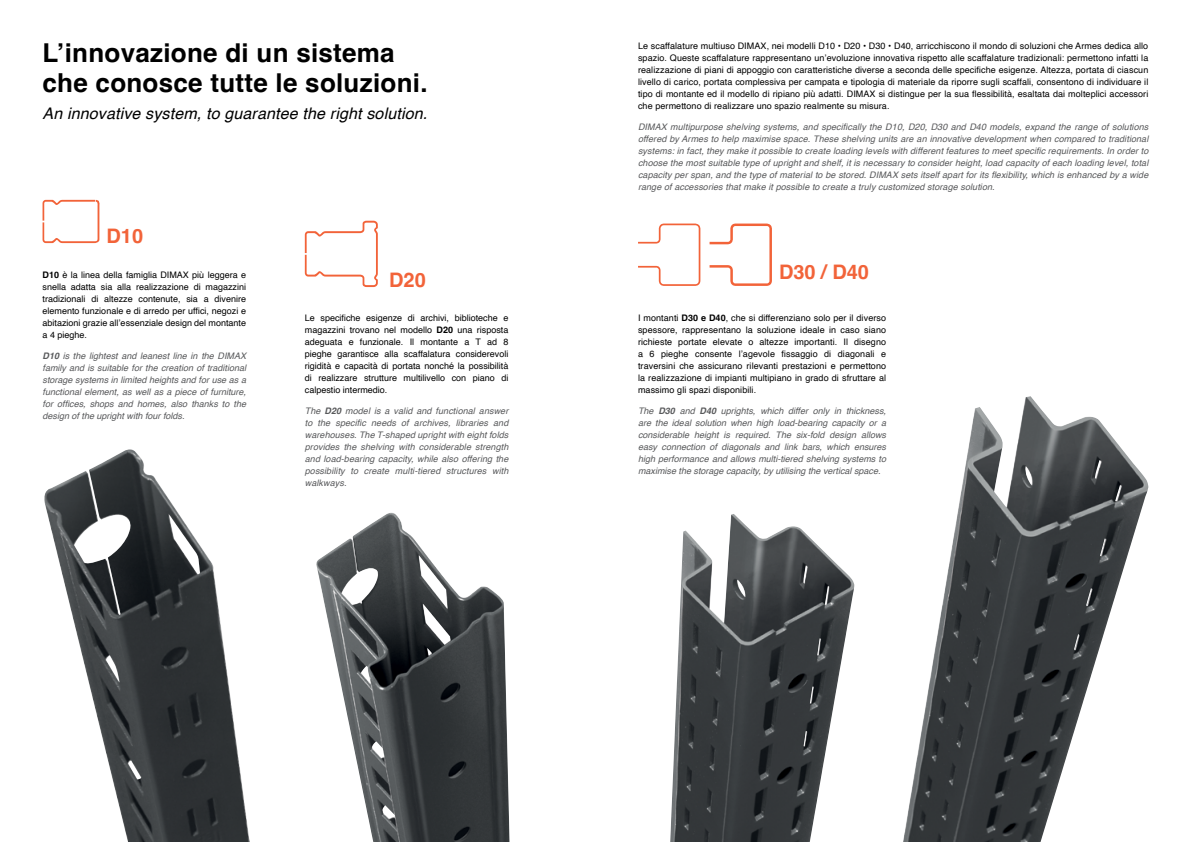
<style>
.page{position:relative;width:1191px;height:842px;background:#fff}
.page>*{position:absolute;margin:0;border:0;box-sizing:border-box;transform-origin:0 0}
.t1{font:700 26px/30px "Helvetica";letter-spacing:.01em;color:#000}
.t2{font:700 20px "Helvetica";color:#f26339}
.t3{font:italic 16px "Helvetica";letter-spacing:.01em;color:#000}
.t4{font:9px/12px "Helvetica";letter-spacing:.005em;color:#000;text-align:justify}
.t5{font:italic 9px/12px "Helvetica";letter-spacing:.005em;color:#58595b;text-align:justify}
.s1{font-weight:700}
</style>
<div class="page">
<img style="left:903px;top:396px;width:245px;height:446px">
<svg style="left:43px;top:200px;width:57px;height:43px"></svg>
<svg style="left:305px;top:221px;width:73px;height:66px"></svg>
<svg style="left:638px;top:224px;width:62px;height:62px"></svg>
<svg style="left:709px;top:224px;width:63px;height:62px"></svg>
<img style="left:44px;top:449px;width:206px;height:393px">
<img style="left:316px;top:513px;width:193px;height:329px">
<img style="left:670px;top:514px;width:184px;height:328px">
<h1 class="t1" style="left:43px;top:41px;width:386px">L’innovazione di un sistema che conosce tutte le soluzioni.</h1>
<h3 class="t3" style="left:43px;top:101px;width:386px">An innovative system, to guarantee the right solution.</h3>
<h2 class="t2" style="left:106px;top:224px;width:38px">D10</h2>
<p class="t4" style="left:638px;top:40px;width:512px">Le scaffalature multiuso DIMAX, nei modelli D10 • D20 • D30 • D40, arricchiscono il mondo di soluzioni che Armes dedica allo spazio. Queste scaffalature rappresentano un’evoluzione innovativa rispetto alle scaffalature tradizionali: permettono infatti la realizzazione di piani di appoggio con caratteristiche diverse a seconda delle specifiche esigenze. Altezza, portata di ciascun livello di carico, portata complessiva per campata e tipologia di materiale da riporre sugli scaffali, consentono di individuare il tipo di montante ed il modello di ripiano più adatti. DIMAX si distingue per la sua flessibilità, esaltata dai molteplici accessori che permettono di realizzare uno spazio realmente su misura.</p>
<p class="t5" style="left:638px;top:121px;width:512px">DIMAX multipurpose shelving systems, and specifically the D10, D20, D30 and D40 models, expand the range of solutions offered by Armes to help maximise space. These shelving units are an innovative development when compared to traditional systems: in fact, they make it possible to create loading levels with different features to meet specific requirements. In order to choose the most suitable type of upright and shelf, it is necessary to consider height, load capacity of each loading level, total capacity per span, and the type of material to be stored. DIMAX sets itself apart for its flexibility, which is enhanced by a wide range of accessories that make it possible to create a truly customized storage solution.</p>
<p class="t4" style="left:43px;top:269px;width:205px"><span class="s1">D10</span> è la linea della famiglia DIMAX più leggera e snella adatta sia alla realizzazione di magazzini tradizionali di altezze contenute, sia a divenire elemento funzionale e di arredo per uffici, negozi e abitazioni grazie all’essenziale design del montante a 4 pieghe.</p>
<p class="t5" style="left:43px;top:350px;width:205px"><span class="s1">D10</span> is the lightest and leanest line in the DIMAX family and is suitable for the creation of traditional storage systems in limited heights and for use as a functional element, as well as a piece of furniture, for offices, shops and homes, also thanks to the design of the upright with four folds.</p>
<h2 class="t2" style="left:389px;top:268px;width:38px">D20</h2>
<h2 class="t2" style="left:779px;top:260px;width:92px">D30 / D40</h2>
<p class="t4" style="left:305px;top:312px;width:205px">Le specifiche esigenze di archivi, biblioteche e magazzini trovano nel modello <span class="s1">D20</span> una risposta adeguata e funzionale. Il montante a T ad 8 pieghe garantisce alla scaffalatura considerevoli rigidità e capacità di portata nonché la possibilità di realizzare strutture multilivello con piano di calpestio intermedio.</p>
<p class="t4" style="left:638px;top:312px;width:249px">I montanti <span class="s1">D30 e D40</span>, che si differenziano solo per il diverso spessore, rappresentano la soluzione ideale in caso siano richieste portate elevate o altezze importanti. Il disegno a 6 pieghe consente l’agevole fissaggio di diagonali e traversini che assicurano rilevanti prestazioni e permettono la realizzazione di impianti multipiano in grado di sfruttare al massimo gli spazi disponibili.</p>
<p class="t5" style="left:305px;top:405px;width:205px">The <span class="s1">D20</span> model is a valid and functional answer to the specific needs of archives, libraries and warehouses. The T-shaped upright with eight folds provides the shelving with considerable strength and load-bearing capacity, while also offering the possibility to create multi-tiered structures with walkways.</p>
<p class="t5" style="left:638px;top:405px;width:250px">The <span class="s1">D30</span> and <span class="s1">D40</span> uprights, which differ only in thickness, are the ideal solution when high load-bearing capacity or a considerable height is required. The six-fold design allows easy connection of diagonals and link bars, which ensures high performance and allows multi-tiered shelving systems to maximise the storage capacity, by utilising the vertical space.</p>
</div>
